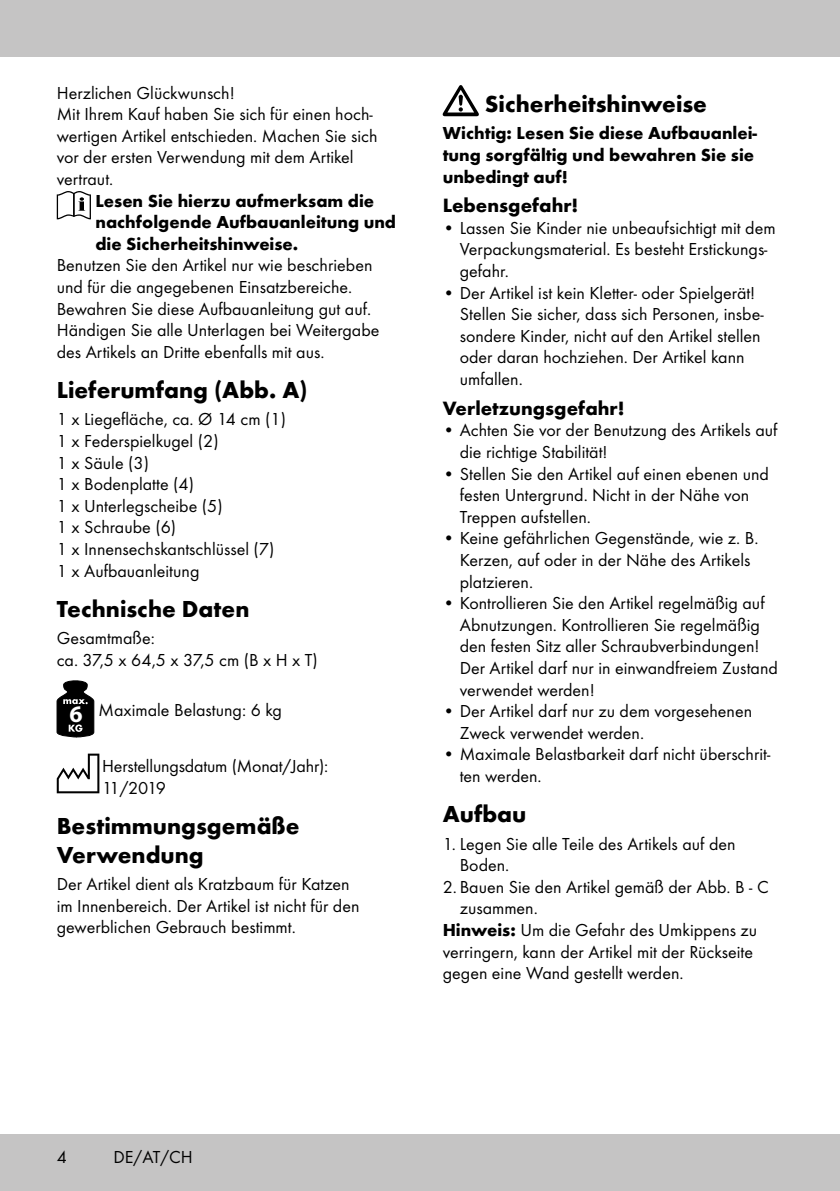
<style>
.page{position:relative;width:840px;height:1191px;background:#fff}
.page>*{position:absolute;margin:0;border:0;box-sizing:border-box;transform-origin:0 0}
.t1{font:700 24px/28.8px "Futura TOT";color:#000}
.t2{font:700 20px "Futura TOT";color:#000}
.t3{font:18px/21.6px "Futura TOT Boo";color:#000}
.t4{font:700 18px/21.6px "Futura TOT";color:#000}
.s1{font-family:"Myriad Pro";font-weight:700;font-size:23.8px;color:#fff}
.s2{font-family:"Futura TOT";font-weight:700}
</style>
<div class="page">
<div style="left:0;top:1134px;width:839px;height:57px;background:#c5c4c4"></div>
<div style="left:0;top:0;width:839px;height:57px;background:#c5c4c4"></div>
<svg style="left:57px;top:191px;width:34px;height:28px"></svg>
<svg style="left:57px;top:680px;width:37px;height:57px;background:#343434"></svg>
<svg style="left:57px;top:753px;width:42px;height:40px"></svg>
<svg style="left:442px;top:85px;width:36px;height:31px"></svg>
<p class="t3" style="left:57px;top:82px;width:322px">Herzlichen Glückwunsch!<br>Mit Ihrem Kauf haben Sie sich für einen hoch&shy;wertigen Artikel entschieden. Machen Sie sich vor der ersten Verwendung mit dem Artikel vertraut.</p>
<p class="t4" style="left:95px;top:189px;width:302px">Lesen Sie hierzu aufmerksam die nachfolgende Aufbauanleitung und die Sicherheitshinweise.</p>
<p class="t3" style="left:57px;top:254px;width:324px">Benutzen Sie den Artikel nur wie beschrieben und für die angegebenen Einsatzbereiche.<br>Bewahren Sie diese Aufbauanleitung gut auf.<br>Händigen Sie alle Unterlagen bei Weitergabe des Artikels an Dritte ebenfalls mit aus.</p>
<h1 class="t1" style="left:57px;top:375px;width:252px">Lieferumfang (Abb. A)</h1>
<p class="t3" style="left:57px;top:408px;width:231px">1 x Liegefläche, ca. Ø 14 cm (1)<br>1 x Federspielkugel (2)<br>1 x Säule (3)<br>1 x Bodenplatte (4)<br>1 x Unterlegscheibe (5)<br>1 x Schraube (6)<br>1 x Innensechskantschlüssel (7)<br>1 x Aufbauanleitung</p>
<h1 class="t1" style="left:57px;top:594px;width:194px">Technische Daten</h1>
<p class="t3" style="left:57px;top:627px;width:262px">Gesamtmaße:<br>ca. 37,5 x 64,5 x 37,5 cm (B x H x T)</p>
<p class="t3" style="left:69px;top:699px;width:214px"><span class="s1">6</span> Maximale Belastung: 6 kg</p>
<p class="t3" style="left:102px;top:755px;width:227px">Herstellungsdatum (Monat/Jahr):<br>11/2019</p>
<h1 class="t1" style="left:57px;top:811px;width:244px">Bestimmungsgemäße<br>Verwendung</h1>
<p class="t3" style="left:57px;top:873px;width:304px">Der Artikel dient als Kratzbaum für Katzen im Innenbereich. Der Artikel ist nicht für den gewerblichen Gebrauch bestimmt.</p>
<h1 class="t1" style="left:484px;top:89px;width:223px">Sicherheitshinweise</h1>
<p class="t4" style="left:442px;top:122px;width:316px">Wichtig: Lesen Sie diese Aufbauanlei&shy;tung sorgfältig und bewahren Sie sie unbedingt auf!</p>
<p class="t2" style="left:442px;top:193px;width:137px">Lebensgefahr!</p>
<p class="t3" style="left:459px;top:217px;width:317px;text-indent:-17px">• Lassen Sie Kinder nie unbeaufsichtigt mit dem<br>Verpackungsmaterial. Es besteht Erstickungs&shy;gefahr.</p>
<p class="t3" style="left:459px;top:282px;width:305px;text-indent:-17px">• Der Artikel ist kein Kletter- oder Spielgerät!<br>Stellen Sie sicher, dass sich Personen, insbe&shy;sondere Kinder, nicht auf den Artikel stellen oder daran hochziehen. Der Artikel kann umfallen.</p>
<p class="t2" style="left:442px;top:395px;width:183px">Verletzungsgefahr!</p>
<p class="t3" style="left:459px;top:419px;width:319px;text-indent:-17px">• Achten Sie vor der Benutzung des Artikels auf die richtige Stabilität!</p>
<p class="t3" style="left:459px;top:462px;width:311px;text-indent:-17px">• Stellen Sie den Artikel auf einen ebenen und festen Untergrund. Nicht in der Nähe von<br>Treppen aufstellen.</p>
<p class="t3" style="left:459px;top:527px;width:300px;text-indent:-17px">• Keine gefährlichen Gegenstände, wie z. B.<br>Kerzen, auf oder in der Nähe des Artikels platzieren.</p>
<p class="t3" style="left:459px;top:592px;width:319px;text-indent:-17px">• Kontrollieren Sie den Artikel regelmäßig auf Abnutzungen. Kontrollieren Sie regelmäßig den festen Sitz aller Schraubverbindungen!<br>Der Artikel darf nur in einwandfreiem Zustand verwendet werden!</p>
<p class="t3" style="left:459px;top:700px;width:294px;text-indent:-17px">• Der Artikel darf nur zu dem vorgesehenen<br>Zweck verwendet werden.</p>
<p class="t3" style="left:459px;top:743px;width:312px;text-indent:-17px">• Maximale Belastbarkeit darf nicht überschrit&shy;ten werden.</p>
<h1 class="t1" style="left:442px;top:799px;width:85px">Aufbau</h1>
<p class="t3" style="left:459px;top:832px;width:277px;text-indent:-17px">1. Legen Sie alle Teile des Artikels auf den<br>Boden.</p>
<p class="t3" style="left:442px;top:875px;width:327px">2. Bauen Sie den Artikel gemäß der Abb. B - C</p>
<p class="t3" style="left:459px;top:897px;width:80px">zusammen.</p>
<p class="t3" style="left:442px;top:919px;width:316px"><span class="s2">Hinweis:</span> Um die Gefahr des Umkippens zu</p>
<p class="t3" style="left:442px;top:940px;width:312px">verringern, kann der Artikel mit der Rückseite</p>
<p class="t3" style="left:442px;top:962px;width:242px">gegen eine Wand gestellt werden.</p>
<p class="t3" style="left:57px;top:1146px;width:12px">4</p>
<p class="t3" style="left:113px;top:1146px;width:81px">DE/AT/CH</p>
</div>
